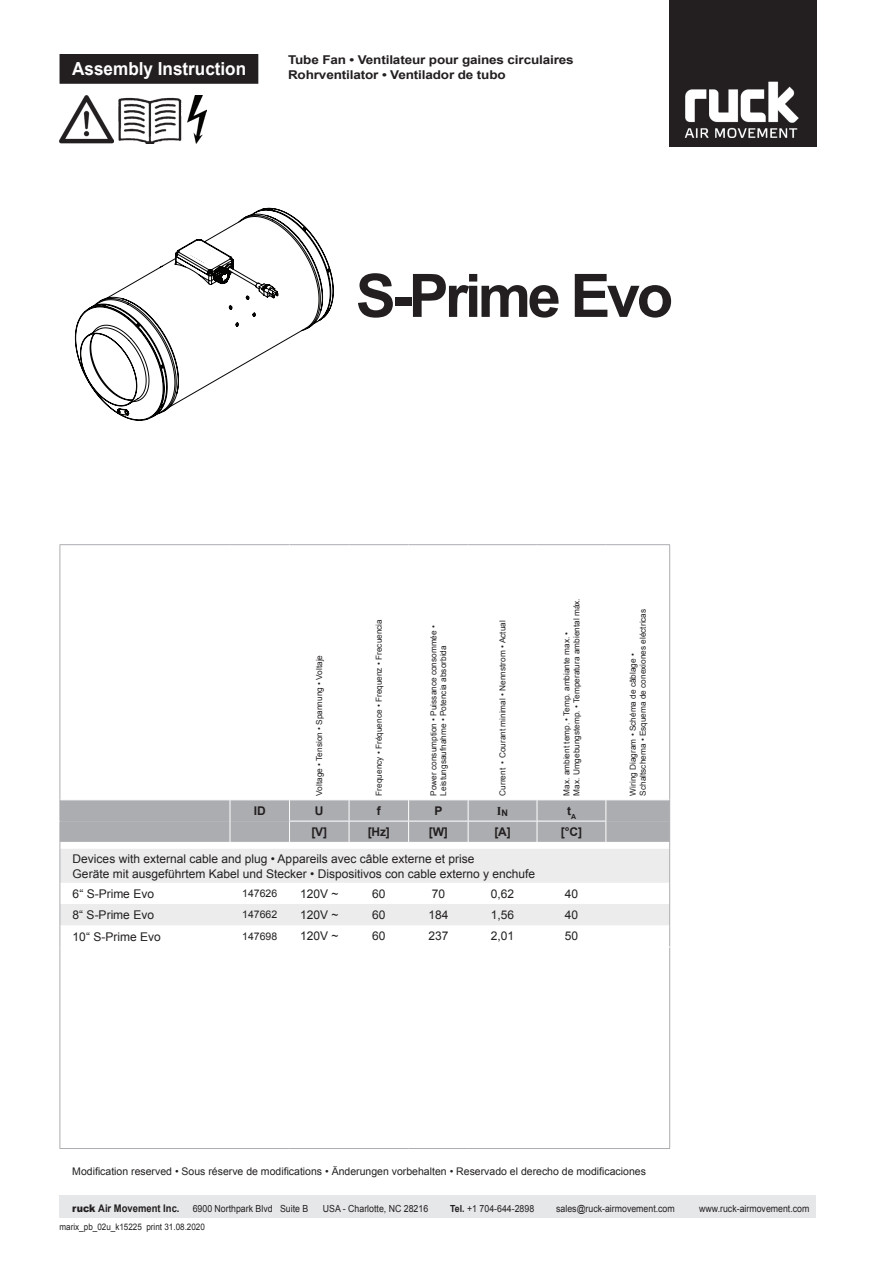
<style>
.page{position:relative;width:893px;height:1263px;background:#fff}
.page>*{position:absolute;margin:0;border:0;box-sizing:border-box;transform-origin:0 0}
.t1{font:700 60px "Arial";letter-spacing:-.06em;color:#231f20}
.t2{font:700 18px "Arial";color:#fff;scale:.95 1}
.t3{font:700 12.15px/15px "Arial";letter-spacing:-.01em;color:#231f20;scale:1.11 1}
.t4{font:12px/14.4px "Arial";color:#231f20}
.t5{font:700 12px "Arial";color:#231f20}
.t6{font:700 12px "Times New Roman";color:#231f20}
.t7{font:10.5px "Arial";color:#231f20}
.t8{font:9.75px "Arial";color:#231f20;scale:.9 1}
.t9{font:9px "Arial";color:#231f20;scale:.9 1}
.t10{font:8.25px/9.8px "Arial";color:#231f20}
.s1{font-weight:900;font-size:10.5px}
.s2{font-weight:700;font-size:10.5px}
.s3{font-weight:700}
</style>
<div class="page">
<div style="left:60px;top:55px;width:198px;height:28px;background:#231f20"></div>
<div style="left:60px;top:54px;width:198px;height:30px;border:2px solid #231f20"></div>
<div style="left:60px;top:1195px;width:756px;height:22px;background:#e6e7e9"></div>
<svg style="left:61px;top:849px;width:608px;height:76px;fill:#ececed"></svg>
<hr style="left:60px;top:544px;width:170px;height:1px;background:#acadb0">
<hr style="left:60px;top:545px;width:1px;height:255px;background:#acadb0">
<hr style="left:230px;top:544px;width:60px;height:1px;background:#acadb0">
<hr style="left:290px;top:544px;width:59px;height:1px;background:#acadb0">
<hr style="left:349px;top:544px;width:60px;height:1px;background:#acadb0">
<hr style="left:409px;top:544px;width:59px;height:1px;background:#acadb0">
<hr style="left:468px;top:544px;width:69px;height:1px;background:#acadb0">
<hr style="left:537px;top:544px;width:69px;height:1px;background:#acadb0">
<hr style="left:606px;top:544px;width:64px;height:1px;background:#acadb0">
<hr style="left:669px;top:545px;width:1px;height:255px;background:#acadb0">
<hr style="left:60px;top:947px;width:1px;height:201px;background:#acadb0">
<hr style="left:669px;top:947px;width:1px;height:201px;background:#acadb0">
<hr style="left:60px;top:1148px;width:170px;height:1px;background:#acadb0">
<hr style="left:230px;top:1148px;width:60px;height:1px;background:#acadb0">
<hr style="left:290px;top:1148px;width:59px;height:1px;background:#acadb0">
<hr style="left:349px;top:1148px;width:60px;height:1px;background:#acadb0">
<hr style="left:409px;top:1148px;width:59px;height:1px;background:#acadb0">
<hr style="left:468px;top:1148px;width:69px;height:1px;background:#acadb0">
<hr style="left:537px;top:1148px;width:69px;height:1px;background:#acadb0">
<hr style="left:606px;top:1148px;width:64px;height:1px;background:#acadb0">
<hr style="left:60px;top:799px;width:170px;height:1px;background:#fff">
<svg style="left:60px;top:800px;width:610px;height:49px;background:#babbbd"></svg>
<hr style="left:60px;top:849px;width:1px;height:34px;background:#acadb0">
<svg style="left:60px;top:883px;width:1px;height:64px"></svg>
<hr style="left:669px;top:849px;width:1px;height:34px;background:#acadb0">
<svg style="left:669px;top:883px;width:1px;height:63px"></svg>
<img style="left:670px;top:0;width:146px;height:147px">
<img style="left:60px;top:96px;width:53px;height:48px">
<img style="left:118px;top:97px;width:64px;height:47px">
<img style="left:187px;top:96px;width:19px;height:47px">
<svg style="left:74px;top:207px;width:260px;height:214px"></svg>
<svg style="left:183px;top:242px;width:48px;height:41px"></svg>
<h2 class="t2" style="left:72px;top:57px;width:185px">Assembly Instruction</h2>
<h3 class="t3" style="left:288px;top:53px;width:259px">Tube Fan • Ventilateur pour gaines circulaires<br>Rohrventilator • Ventilador de tubo</h3>
<h1 class="t1" style="left:356px;top:256px;width:319px">S-Prime Evo</h1>
<p class="t10" style="left:315px;top:795px;width:142px;rotate:-90deg">Voltage • Tension • Spannung • Voltaje</p>
<p class="t10" style="left:374px;top:795px;width:178px;rotate:-90deg">Frequency • Fréquence • Frequenz • Frecuencia</p>
<p class="t10" style="left:429px;top:795px;width:172px;rotate:-90deg">Power consumption • Puissance consommée •<br>Leistungsaufnahme • Potencia absorbida</p>
<p class="t10" style="left:498px;top:795px;width:177px;rotate:-90deg">Current • Courant minimal • Nennstrom • Actual</p>
<p class="t10" style="left:562px;top:795px;width:199px;rotate:-90deg">Max. ambient temp. • Temp. ambiante max. •<br>Max. Umgebungstemp. • Temperatura ambiental máx.</p>
<p class="t10" style="left:628px;top:795px;width:188px;rotate:-90deg">Wiring Diagram • Schéma de câblage •<br>Schaltschema • Esquema de conexiones eléctricas</p>
<h3 class="t5" style="left:254px;top:803px;width:13px">ID</h3>
<h3 class="t5" style="left:315px;top:803px;width:10px">U</h3>
<h3 class="t5" style="left:377px;top:803px;width:5px">f</h3>
<h3 class="t5" style="left:434px;top:803px;width:10px">P</h3>
<h3 class="t6" style="left:497px;top:802px;width:13px">I<sub>N</sub></h3>
<h3 class="t5" style="left:567px;top:803px;width:11px">t<sub>A</sub></h3>
<h3 class="t5" style="left:311px;top:824px;width:17px">[V]</h3>
<h3 class="t5" style="left:368px;top:824px;width:24px">[Hz]</h3>
<h3 class="t5" style="left:429px;top:824px;width:21px">[W]</h3>
<h3 class="t5" style="left:494px;top:824px;width:18px">[A]</h3>
<h3 class="t5" style="left:561px;top:824px;width:23px">[°C]</h3>
<h3 class="t4" style="left:73px;top:852px;width:464px">Devices with external cable and plug • Appareils avec câble externe et prise<br>Geräte mit ausgeführtem Kabel und Stecker • Dispositivos con cable externo y enchufe</h3>
<h3 class="t4" style="left:73px;top:887px;width:83px">6“ S-Prime Evo</h3>
<p class="t7" style="left:242px;top:887px;width:37px">147626</p>
<h3 class="t4" style="left:300px;top:886px;width:40px">120V ~</h3>
<h3 class="t4" style="left:372px;top:886px;width:15px">60</h3>
<h3 class="t4" style="left:432px;top:886px;width:15px">70</h3>
<h3 class="t4" style="left:491px;top:886px;width:25px">0,62</h3>
<h3 class="t4" style="left:565px;top:886px;width:15px">40</h3>
<h3 class="t4" style="left:73px;top:908px;width:83px">8“ S-Prime Evo</h3>
<p class="t7" style="left:242px;top:908px;width:37px">147662</p>
<h3 class="t4" style="left:300px;top:908px;width:40px">120V ~</h3>
<h3 class="t4" style="left:372px;top:908px;width:15px">60</h3>
<h3 class="t4" style="left:428px;top:908px;width:22px">184</h3>
<h3 class="t4" style="left:491px;top:908px;width:25px">1,56</h3>
<h3 class="t4" style="left:565px;top:908px;width:15px">40</h3>
<h3 class="t4" style="left:73px;top:929px;width:90px">10“ S-Prime Evo</h3>
<p class="t7" style="left:242px;top:929px;width:37px">147698</p>
<h3 class="t4" style="left:300px;top:929px;width:40px">120V ~</h3>
<h3 class="t4" style="left:372px;top:929px;width:15px">60</h3>
<h3 class="t4" style="left:428px;top:929px;width:22px">237</h3>
<h3 class="t4" style="left:491px;top:929px;width:25px">2,01</h3>
<h3 class="t4" style="left:565px;top:929px;width:15px">50</h3>
<p class="t7" style="left:72px;top:1164px;width:575px">Modification reserved • Sous réserve de modifications • Änderungen vorbehalten • Reservado el derecho de modificaciones</p>
<p class="t8" style="left:72px;top:1202px;width:264px"><span class="s1">ruck</span> <span class="s2">Air Movement Inc.</span> 6900 Northpark Blvd Suite B</p>
<p class="t8" style="left:323px;top:1202px;width:119px">USA - Charlotte, NC 28216</p>
<p class="t8" style="left:450px;top:1202px;width:95px"><span class="s3">Tel.</span> +1 704-644-2898</p>
<p class="t8" style="left:556px;top:1202px;width:133px">sales@ruck-airmovement.com</p>
<p class="t8" style="left:699px;top:1202px;width:124px">www.ruck-airmovement.com</p>
<p class="t9" style="left:60px;top:1221px;width:163px">marix_pb_02u_k15225 print 31.08.2020</p>
</div>
